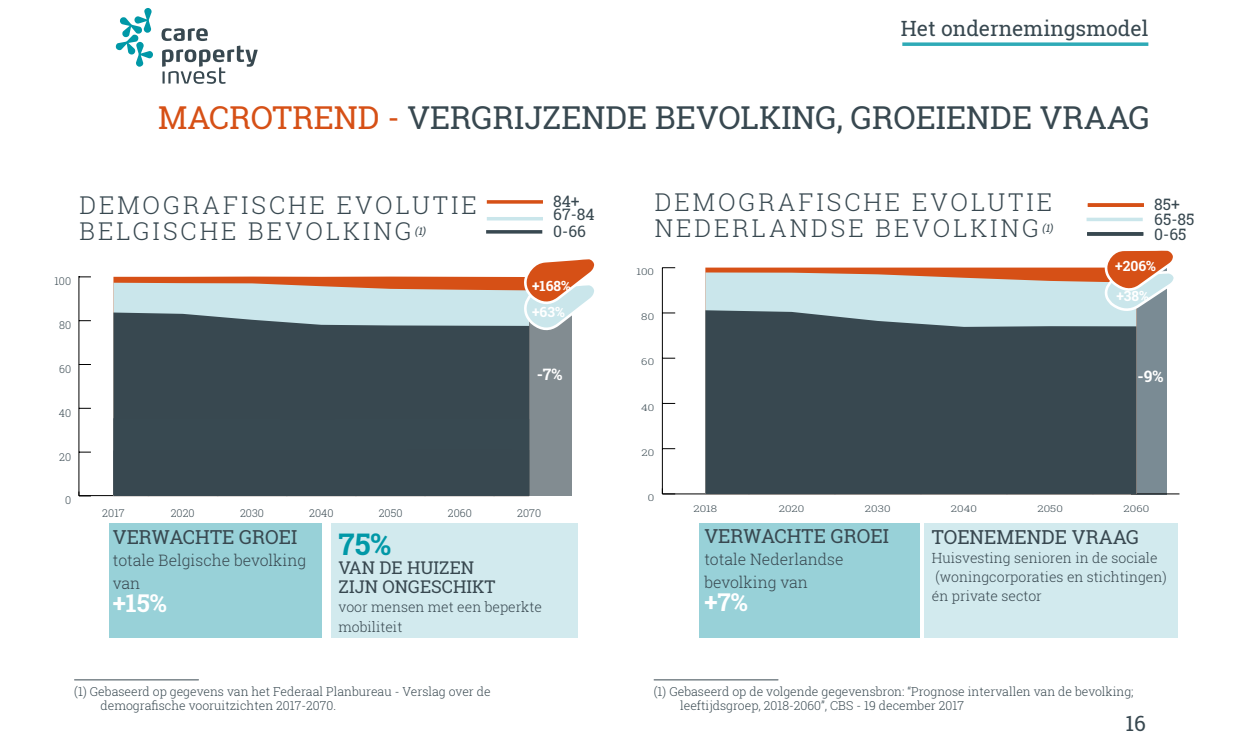
<style>
.page{position:relative;width:1260px;height:745px;background:#fff}
.page>*{position:absolute;margin:0;border:0;box-sizing:border-box;transform-origin:0 0}
.t1{font:31.5px "Roboto Slab";color:#384850}
.t2{font:700 29.75px "Roboto Slab";color:#0098a7}
.t3{font:300 24.5px/26.2px "Roboto Slab";letter-spacing:.12em;color:#384850}
.t4{font:700 24.5px "Roboto Slab";color:#fff}
.t5{font:21px "Roboto Slab";color:#384850}
.t6{font:19.25px "Roboto Slab";color:#384850}
.t7{font:17.5px/19.2px "Roboto Slab";color:#384850}
.t8{font:300 15.75px/22.8px "Roboto Slab";color:#384850}
.t9{font:15.75px/15.2px "Roboto Slab";color:#384850}
.t10{font:700 15.75px "Roboto Slab";color:#fff}
.t11{font:300 14px/19.2px "Roboto Slab";color:#384850}
.t12{font:700 14px "Roboto Slab";color:#fff}
.t13{font:300 12.25px/14.7px "Roboto Slab";color:#384850}
.t14{font:300 10.67px "Roboto Slab";color:#384850}
.t15{font:italic 10.5px "Roboto Slab";color:#384850}
.t16{font:300 9.28px "Roboto Slab";color:#384850;scale:1.25 1}
.s1{color:#d65016}
</style>
<div class="page">
<svg style="left:902px;top:42px;width:246px;height:4px"></svg>
<svg style="left:115px;top:8px;width:38px;height:59px"></svg>
<svg style="left:162px;top:28px;width:96px;height:56px"></svg>
<div style="left:1131px;top:269px;width:36px;height:225px;background:#7a8b94"></div>
<hr style="left:75px;top:679px;width:124px;height:1px;background:#384850">
<hr style="left:654px;top:679px;width:124px;height:1px;background:#384850">
<hr style="left:79px;top:495px;width:450px;height:1px;background:#000">
<hr style="left:79px;top:233px;width:1px;height:262px;background:#000">
<svg style="left:79px;top:491px;width:12px;height:5px"></svg>
<svg style="left:79px;top:451px;width:12px;height:1px"></svg>
<svg style="left:113px;top:276px;width:409px;height:6px;fill:#d65016"></svg>
<svg style="left:113px;top:282px;width:409px;height:30px;fill:#cae6eb"></svg>
<svg style="left:113px;top:312px;width:416px;height:106px;fill:#384850"></svg>
<div style="left:113px;top:418px;width:416px;height:77px;background:#384850"></div>
<div style="left:60px;top:228px;width:43px;height:48px;background:#fff"></div>
<div style="left:529px;top:276px;width:43px;height:219px;background:#828c91"></div>
<svg style="left:522px;top:259px;width:73px;height:71px"></svg>
<hr style="left:487px;top:200px;width:56px;height:3px;background:#d65016">
<hr style="left:487px;top:217px;width:56px;height:3px;background:#cae6eb">
<hr style="left:486px;top:230px;width:56px;height:3px;background:#384850">
<div style="left:109px;top:523px;width:213px;height:114px;background:#98d1d8"></div>
<div style="left:699px;top:523px;width:221px;height:114px;background:#98d1d8"></div>
<div style="left:331px;top:523px;width:246px;height:114px;background:#d2eaee"></div>
<div style="left:924px;top:523px;width:253px;height:114px;background:#d2eaee"></div>
<hr style="left:662px;top:493px;width:517px;height:1px;background:#000">
<hr style="left:662px;top:267px;width:1px;height:226px;background:#000">
<svg style="left:662px;top:488px;width:13px;height:6px"></svg>
<svg style="left:663px;top:448px;width:12px;height:1px"></svg>
<svg style="left:663px;top:403px;width:12px;height:1px"></svg>
<svg style="left:663px;top:357px;width:12px;height:1px"></svg>
<svg style="left:663px;top:312px;width:12px;height:1px"></svg>
<svg style="left:662px;top:267px;width:13px;height:1px"></svg>
<svg style="left:705px;top:267px;width:397px;height:5px;fill:#d65016"></svg>
<svg style="left:705px;top:272px;width:397px;height:38px;fill:#cae6eb"></svg>
<div style="left:705px;top:310px;width:431px;height:183px;background:#384850"></div>
<svg style="left:1102px;top:250px;width:72px;height:61px"></svg>
<svg style="left:1088px;top:203px;width:56px;height:4px"></svg>
<svg style="left:1087px;top:217px;width:56px;height:4px"></svg>
<hr style="left:1087px;top:232px;width:56px;height:3px;background:#384850">
<h3 class="t5" style="left:901px;top:14px;width:249px">Het ondernemingsmodel</h3>
<h1 class="t1" style="left:158px;top:96px;width:993px"><span class="s1">MACROTREND -</span> VERGRIJZENDE BEVOLKING, GROEIENDE VRAAG</h1>
<h3 class="t3" style="left:79px;top:191px;width:399px">DEMOGRAFISCHE EVOLUTIE<br>BELGISCHE BEVOLKING</h3>
<p class="t15" style="left:415px;top:223px;width:15px">(1)</p>
<p class="t9" style="left:553px;top:194px;width:43px;line-height:13.5px">84+<br>67-84</p>
<p class="t9" style="left:553px;top:224px;width:34px">0-66</p>
<h3 class="t3" style="left:655px;top:188px;width:399px">DEMOGRAFISCHE EVOLUTIE<br>NEDERLANDSE BEVOLKING</h3>
<p class="t15" style="left:1042px;top:221px;width:15px">(1)</p>
<p class="t9" style="left:1154px;top:196px;width:42px">85+<br>65-85<br>0-65</p>
<p class="t16" style="left:636px;top:265px;width:16px">100</p>
<p class="t12" style="left:1115px;top:256px;width:42px">+206%</p>
<p class="t14" style="left:55px;top:274px;width:18px">100</p>
<p class="t12" style="left:532px;top:276px;width:40px">+168%</p>
<p class="t12" style="left:1116px;top:286px;width:34px">+38%</p>
<p class="t14" style="left:59px;top:317px;width:14px">80</p>
<p class="t12" style="left:532px;top:302px;width:34px">+63%</p>
<p class="t16" style="left:641px;top:310px;width:12px">80</p>
<p class="t14" style="left:59px;top:361px;width:14px">60</p>
<p class="t10" style="left:537px;top:363px;width:27px">-7%</p>
<p class="t16" style="left:641px;top:355px;width:12px">60</p>
<p class="t10" style="left:1138px;top:365px;width:28px">-9%</p>
<p class="t10" style="left:1137px;top:369px;width:28px">-9%</p>
<p class="t14" style="left:59px;top:405px;width:14px">40</p>
<p class="t16" style="left:641px;top:401px;width:12px">40</p>
<p class="t14" style="left:59px;top:449px;width:14px">20</p>
<p class="t16" style="left:641px;top:446px;width:12px">20</p>
<p class="t14" style="left:65px;top:493px;width:8px">0</p>
<p class="t14" style="left:102px;top:505px;width:24px">2017</p>
<p class="t14" style="left:171px;top:505px;width:26px">2020</p>
<p class="t14" style="left:240px;top:505px;width:25px">2030</p>
<p class="t14" style="left:309px;top:505px;width:26px">2040</p>
<p class="t14" style="left:379px;top:505px;width:25px">2050</p>
<p class="t14" style="left:448px;top:505px;width:26px">2060</p>
<p class="t14" style="left:517px;top:505px;width:26px">2070</p>
<p class="t16" style="left:648px;top:491px;width:7px">0</p>
<p class="t16" style="left:693px;top:502px;width:21px">2018</p>
<p class="t16" style="left:779px;top:502px;width:22px">2020</p>
<p class="t16" style="left:865px;top:502px;width:22px">2030</p>
<p class="t16" style="left:951px;top:502px;width:22px">2040</p>
<p class="t16" style="left:1037px;top:502px;width:22px">2050</p>
<p class="t16" style="left:1124px;top:502px;width:22px">2060</p>
<h3 class="t6" style="left:113px;top:523px;width:186px">VERWACHTE GROEI</h3>
<p class="t8" style="left:113px;top:548px;width:195px">totale Belgische bevolking van</p>
<h3 class="t4" style="left:113px;top:585px;width:56px">+15%</h3>
<h2 class="t2" style="left:339px;top:523px;width:54px">75%</h2>
<h3 class="t7" style="left:339px;top:557px;width:159px">VAN DE HUIZEN<br>ZIJN ONGESCHIKT</h3>
<p class="t11" style="left:339px;top:597px;width:205px">voor mensen met een beperkte mobiliteit</p>
<h3 class="t6" style="left:704px;top:522px;width:186px">VERWACHTE GROEI</h3>
<p class="t8" style="left:704px;top:547px;width:141px">totale Nederlandse bevolking van</p>
<h3 class="t4" style="left:704px;top:585px;width:45px">+7%</h3>
<h3 class="t6" style="left:932px;top:523px;width:209px">TOENEMENDE VRAAG</h3>
<p class="t11" style="left:932px;top:547px;width:236px">Huisvesting senioren in de sociale (woningcorporaties en stichtingen) én private sector</p>
<p class="t13" style="left:101px;top:683px;width:392px;text-indent:-26px">(1) Gebaseerd op gegevens van het Federaal Planbureau - Verslag over de demografische vooruitzichten 2017-2070.</p>
<p class="t13" style="left:680px;top:683px;width:455px;text-indent:-26px">(1) Gebaseerd op de volgende gegevensbron: “Prognose intervallen van de bevolking; leeftijdsgroep, 2018-2060”, CBS - 19 december 2017</p>
<h3 class="t5" style="left:1126px;top:708px;width:22px">16</h3>
</div>
